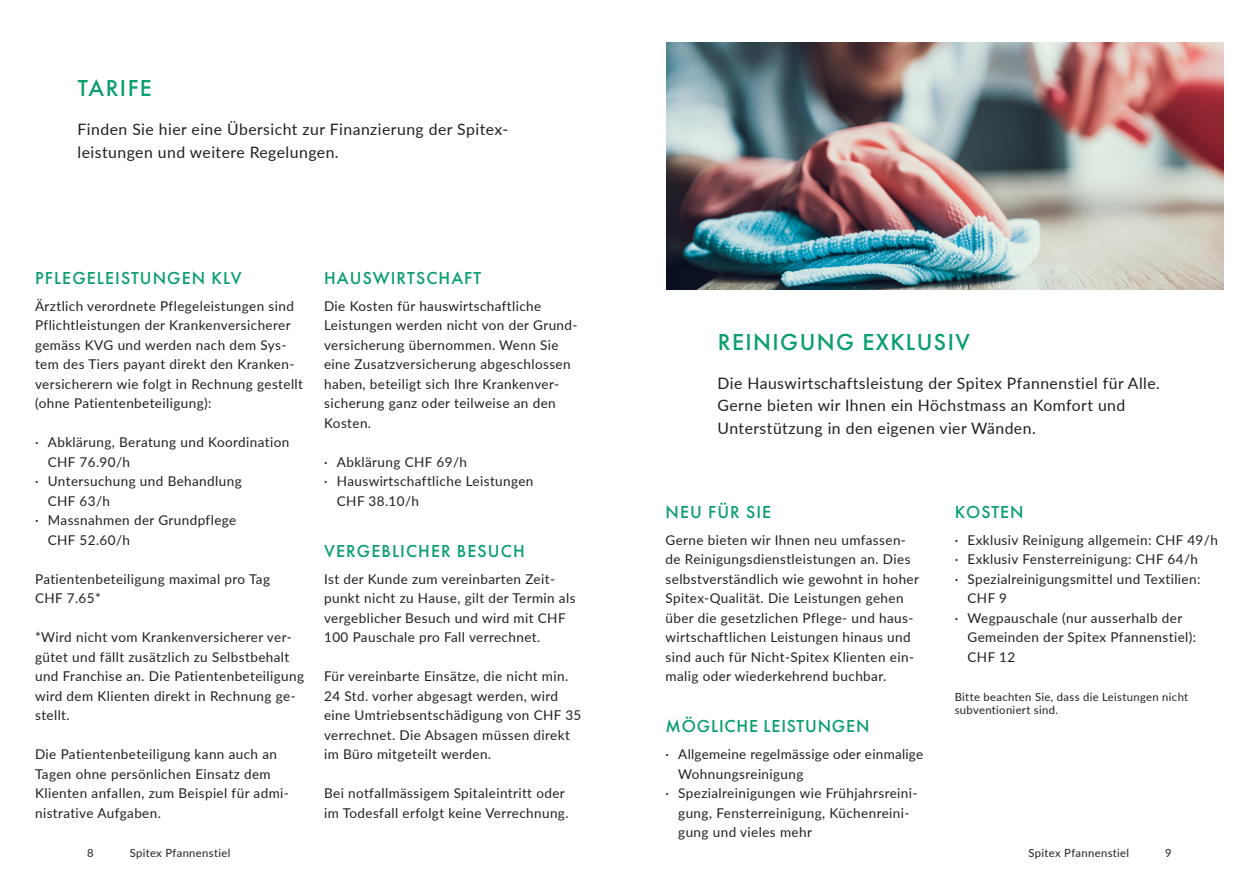
<style>
.page{position:relative;width:1259px;height:893px;background:#fff}
.page>*{position:absolute;margin:0;border:0;box-sizing:border-box;transform-origin:0 0}
.Titel_16_gruen{font:500 24px "Futura PT";letter-spacing:.06em;color:#099e6d}
.Titel_12_gruen{font:500 18px "Futura PT";letter-spacing:.06em;color:#099e6d}
.Lead_links{font:15.75px/22.5px "Lato";letter-spacing:.03em;color:#231f20}
.Titel_16_gruen-2{font:15.75px/22.5px "Lato";letter-spacing:.03em;color:#231f20}
.Grundschrift{font:13.5px/19.5px "Lato";letter-spacing:.03em;color:#231f20}
.Zusatz{font:11.25px/13.5px "Lato";letter-spacing:.03em;color:#231f20}
</style>
<div class="page">
<img style="left:666px;top:42px;width:557px;height:247px">
<p class="Titel_16_gruen" style="left:78px;top:74px;width:76px">TARIFE</p>
<p class="Titel_16_gruen-2" style="left:78px;top:118px;width:432px">Finden Sie hier eine Übersicht zur Finanzierung der Spitex&shy;leistungen und weitere Regelungen.</p>
<p class="Titel_12_gruen" style="left:35px;top:267px;width:208px">PFLEGELEISTUNGEN KLV</p>
<p class="Grundschrift" style="left:35px;top:296px;width:269px">Ärztlich verordnete Pflegeleistungen sind Pflichtleistungen der Krankenversicherer gemäss KVG und werden nach dem Sys&shy;tem des Tiers payant direkt den Kranken&shy;versicherern wie folgt in Rechnung gestellt (ohne Patientenbeteiligung):</p>
<p class="Grundschrift" style="left:48px;top:432px;width:243px;text-indent:-13px">· Abklärung, Beratung und Koordination<br>CHF 76.90/h</p>
<p class="Grundschrift" style="left:48px;top:471px;width:195px;text-indent:-13px">· Untersuchung und Behandlung<br>CHF 63/h</p>
<p class="Grundschrift" style="left:48px;top:510px;width:190px;text-indent:-13px">· Massnahmen der Grundpflege<br>CHF 52.60/h</p>
<p class="Grundschrift" style="left:35px;top:569px;width:236px">Patientenbeteiligung maximal pro Tag</p>
<p class="Grundschrift" style="left:35px;top:588px;width:67px">CHF 7.65*</p>
<p class="Grundschrift" style="left:35px;top:627px;width:270px">*Wird nicht vom Krankenversicherer ver&shy;gütet und fällt zusätzlich zu Selbstbehalt und Franchise an. Die Patientenbeteiligung wird dem Klienten direkt in Rechnung ge&shy;stellt.</p>
<p class="Grundschrift" style="left:35px;top:744px;width:255px">Die Patientenbeteiligung kann auch an Tagen ohne persönlichen Einsatz dem Klienten anfallen, zum Beispiel für admi&shy;nistrative Aufgaben.</p>
<p class="Titel_12_gruen" style="left:324px;top:267px;width:158px">HAUSWIRTSCHAFT</p>
<p class="Grundschrift" style="left:324px;top:296px;width:255px">Die Kosten für hauswirtschaftliche Leistungen werden nicht von der Grund&shy;versicherung übernommen. Wenn Sie eine Zusatzversicherung abgeschlossen haben, beteiligt sich Ihre Krankenver&shy;sicherung ganz oder teilweise an den Kosten.</p>
<p class="Grundschrift" style="left:324px;top:452px;width:144px">· Abklärung CHF 69/h</p>
<p class="Grundschrift" style="left:337px;top:471px;width:198px;text-indent:-13px">· Hauswirtschaftliche Leistungen<br>CHF 38.10/h</p>
<p class="Titel_12_gruen" style="left:324px;top:540px;width:202px">VERGEBLICHER BESUCH</p>
<p class="Grundschrift" style="left:324px;top:569px;width:253px">Ist der Kunde zum vereinbarten Zeit&shy;punkt nicht zu Hause, gilt der Termin als vergeblicher Besuch und wird mit CHF 100 Pauschale pro Fall verrechnet.</p>
<p class="Grundschrift" style="left:324px;top:666px;width:259px">Für vereinbarte Einsätze, die nicht min.<br>24 Std. vorher abgesagt werden, wird eine Umtriebsentschädigung von CHF 35 verrechnet. Die Absagen müssen direkt im Büro mitgeteilt werden.</p>
<p class="Grundschrift" style="left:324px;top:783px;width:246px">Bei notfallmässigem Spitaleintritt oder im Todesfall erfolgt keine Verrechnung.</p>
<p class="Titel_16_gruen" style="left:718px;top:327px;width:254px">REINIGUNG EXKLUSIV</p>
<p class="Lead_links" style="left:717px;top:371px;width:444px">Die Hauswirtschaftsleistung der Spitex Pfannenstiel für Alle.<br>Gerne bieten wir Ihnen ein Höchstmass an Komfort und<br>Unterstützung in den eigenen vier Wänden.</p>
<p class="Titel_12_gruen" style="left:665px;top:501px;width:107px">NEU FÜR SIE</p>
<p class="Grundschrift" style="left:665px;top:530px;width:255px">Gerne bieten wir Ihnen neu umfassen&shy;de Reinigungsdienstleistungen an. Dies selbstverständlich wie gewohnt in hoher Spitex-Qualität. Die Leistungen gehen über die gesetzlichen Pflege- und haus&shy;wirtschaftlichen Leistungen hinaus und sind auch für Nicht-Spitex Klienten ein&shy;malig oder wiederkehrend buchbar.</p>
<p class="Titel_12_gruen" style="left:665px;top:715px;width:205px">MÖGLICHE LEISTUNGEN</p>
<p class="Grundschrift" style="left:678px;top:744px;width:246px;text-indent:-13px">· Allgemeine regelmässige oder einmalige<br>Wohnungsreinigung</p>
<p class="Grundschrift" style="left:678px;top:783px;width:241px;text-indent:-13px">· Spezialreinigungen wie Frühjahrsreini&shy;gung, Fensterreinigung, Küchenreini&shy;gung und vieles mehr</p>
<p class="Titel_12_gruen" style="left:955px;top:501px;width:70px">KOSTEN</p>
<p class="Grundschrift" style="left:954px;top:530px;width:265px">· Exklusiv Reinigung allgemein: CHF 49/h</p>
<p class="Grundschrift" style="left:954px;top:549px;width:245px">· Exklusiv Fensterreinigung: CHF 64/h</p>
<p class="Grundschrift" style="left:967px;top:569px;width:234px;text-indent:-13px">· Spezialreinigungsmittel und Textilien:<br>CHF 9</p>
<p class="Grundschrift" style="left:967px;top:608px;width:230px;text-indent:-13px">· Wegpauschale (nur ausserhalb der<br>Gemeinden der Spitex Pfannenstiel):<br>CHF 12</p>
<p class="Zusatz" style="left:954px;top:689px;width:235px">Bitte beachten Sie, dass die Leistungen nicht subventioniert sind.</p>
<p class="Zusatz" style="left:87px;top:845px;width:8px">8</p>
<p class="Zusatz" style="left:130px;top:845px;width:102px">Spitex Pfannenstiel</p>
<p class="Zusatz" style="left:1028px;top:845px;width:102px">Spitex Pfannenstiel</p>
<p class="Zusatz" style="left:1165px;top:845px;width:8px">9</p>
</div>
